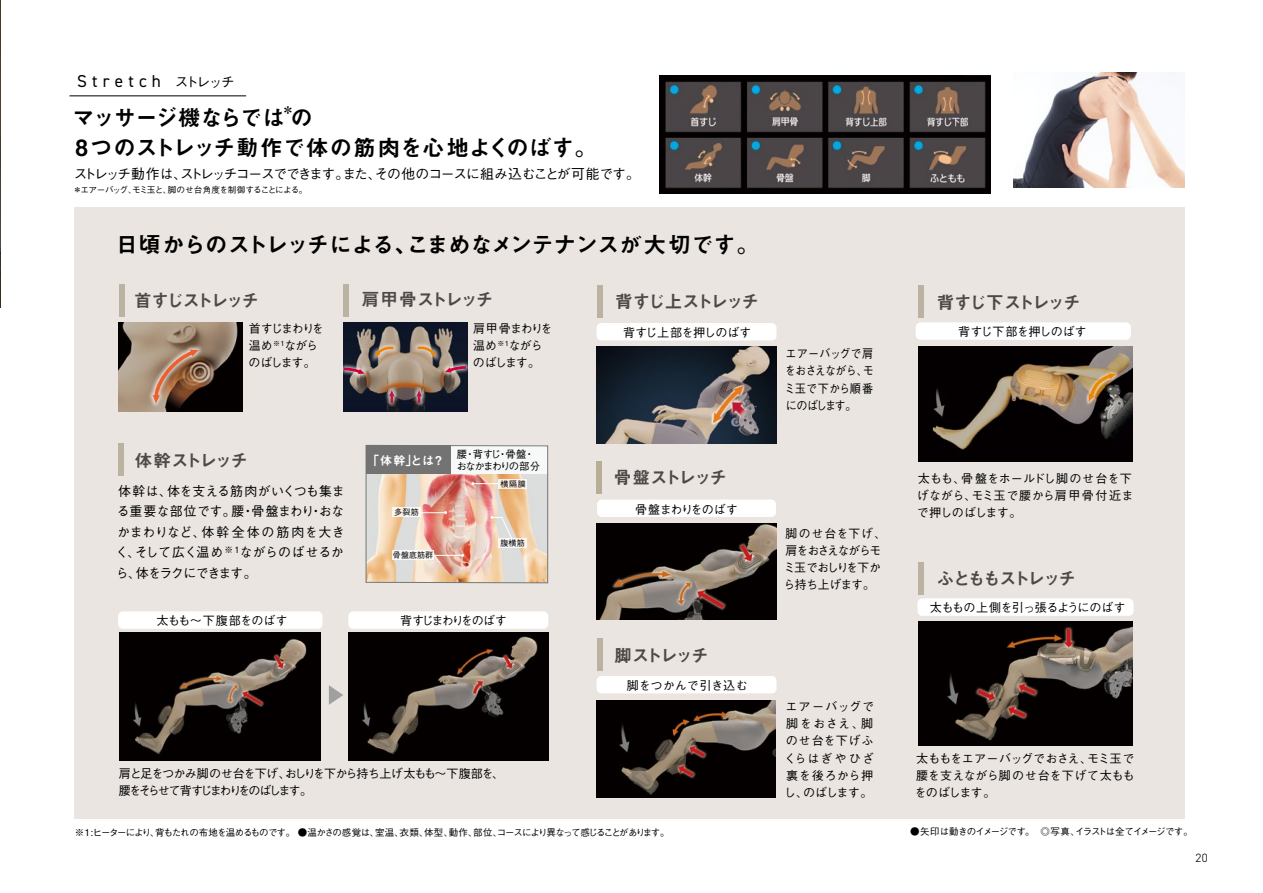
<style>
.page{position:relative;width:1263px;height:893px;background:#fff}
.page>*{position:absolute;margin:0;border:0;box-sizing:border-box;transform-origin:0 0}
.t1{font:22.35px "Midashi Go Pro MB31";letter-spacing:-.02em;color:#000}
.t2{font:22.35px "Midashi Go Pro MB31";letter-spacing:.01em;color:#000}
.t3{font:22.35px "Midashi Go Pro MB31";letter-spacing:-.05em;color:#000}
.t4{font:17.55px "Midashi Go Pro MB31";letter-spacing:-.125em;color:#4c4948}
.t5{font:17.25px "DIN2014";letter-spacing:.3em;color:#000}
.t6{font:500 13.8px "Gothic BBB Pro";letter-spacing:-.09em;color:#000}
.t7{font:500 13.2px/20.5px "Gothic BBB Pro";letter-spacing:-.025em;color:#000;text-align:justify}
.t8{font:500 13.05px "Gothic BBB Pro";color:#000}
.t9{font:500 12.15px/17.2px "Gothic BBB Pro";letter-spacing:-.04em;color:#000;text-align:justify}
.t10{font:500 12.15px/17.2px "Gothic BBB Pro";letter-spacing:-.1em;color:#000}
.t11{font:500 12.15px/17.2px "Gothic BBB Pro";letter-spacing:-.06em;color:#000}
.t12{font:500 12.15px/17.2px "Gothic BBB Pro";letter-spacing:-.04em;color:#000;text-align:justify;scale:.92 1}
.t13{font:500 12.15px/17.2px "Gothic BBB Pro";letter-spacing:-.115em;color:#000}
.t14{font:500 12.15px "Gothic BBB Pro";letter-spacing:-.155em;color:#000}
.t15{font:500 12.15px "Gothic BBB Pro";color:#000}
.t16{font:300 12.15px "DIN2014";color:#000}
.t17{font:500 10.35px "Gothic BBB Pro";letter-spacing:-.14em;color:#000}
.t18{font:500 9.45px "Gothic BBB Pro";letter-spacing:-.105em;color:#000}
.t19{font:500 9.45px "Gothic BBB Pro";letter-spacing:-.08em;color:#000}
.t20{font:500 8.7px "Gothic BBB Pro";letter-spacing:-.08em;color:#000}
.t21{font:500 8.1px "Gothic BBB Pro";letter-spacing:.025em;color:#000}
.s1{font-family:"Gothic BBB Pro";font-weight:500;font-size:13.8px}
</style>
<div class="page">
<img style="left:0;top:0;width:1px;height:308px">
<div style="left:75px;top:207px;width:1110px;height:611px;background:#eae5e1"></div>
<img style="left:120px;top:633px;width:200px;height:127px">
<img style="left:348px;top:633px;width:201px;height:127px">
<div style="left:597px;top:323px;width:179px;height:17px;background:#fff;border-radius:5px"></div>
<div style="left:916px;top:322px;width:215px;height:18px;background:#fff;border-radius:5px"></div>
<div style="left:597px;top:499px;width:179px;height:18px;background:#fff;border-radius:5px"></div>
<img style="left:918px;top:346px;width:214px;height:116px">
<div style="left:348px;top:611px;width:200px;height:18px;background:#fff;border-radius:5px"></div>
<div style="left:118px;top:611px;width:204px;height:18px;background:#fff;border-radius:5px"></div>
<img style="left:366px;top:445px;width:182px;height:138px">
<div style="left:366px;top:446px;width:84px;height:28px;background:#747374"></div>
<img style="left:1014px;top:72px;width:171px;height:115px">
<img style="left:596px;top:700px;width:179px;height:97px">
<img style="left:118px;top:294px;width:125px;height:165px">
<svg style="left:153px;top:350px;width:46px;height:53px;background:#996e53"></svg>
<img style="left:597px;top:347px;width:179px;height:96px">
<img style="left:597px;top:523px;width:179px;height:97px">
<div style="left:917px;top:598px;width:216px;height:18px;background:#fff;border-radius:5px"></div>
<img style="left:918px;top:622px;width:214px;height:124px">
<div style="left:119px;top:443px;width:5px;height:33px;background:#bab3a1"></div>
<div style="left:119px;top:284px;width:5px;height:32px;background:#bab3a1"></div>
<div style="left:918px;top:562px;width:5px;height:32px;background:#bab3a1"></div>
<div style="left:344px;top:284px;width:5px;height:32px;background:#bab3a1"></div>
<div style="left:597px;top:286px;width:6px;height:32px;background:#bab3a1"></div>
<div style="left:918px;top:285px;width:5px;height:33px;background:#bab3a1"></div>
<div style="left:596px;top:461px;width:6px;height:32px;background:#b8ae98"></div>
<div style="left:597px;top:676px;width:179px;height:17px;background:#fff;border-radius:5px"></div>
<div style="left:597px;top:639px;width:6px;height:32px;background:#bab3a1"></div>
<img style="left:660px;top:75px;width:330px;height:118px">
<svg style="left:329px;top:685px;width:14px;height:20px"></svg>
<img style="left:365px;top:444px;width:112px;height:14px">
<img style="left:343px;top:312px;width:47px;height:100px">
<svg style="left:344px;top:368px;width:21px;height:6px"></svg>
<img style="left:390px;top:322px;width:78px;height:90px">
<svg style="left:445px;top:366px;width:21px;height:6px"></svg>
<hr style="left:70px;top:95px;width:176px;height:1px;background:#000">
<h3 class="t5" style="left:77px;top:70px;width:159px">Stretch <span class="s1">ストレッチ</span></h3>
<p class="t8" style="left:281px;top:100px;width:15px">＊</p>
<h1 class="t2" style="left:75px;top:129px;width:523px">8つのストレッチ動作で体の筋肉を心地よくのばす。</h1>
<p class="t6" style="left:74px;top:162px;width:567px">ストレッチ動作は、ストレッチコースでできます。また、その他のコースに組み込むことが可能です。</p>
<p class="t20" style="left:73px;top:183px;width:236px">＊エアーバッグ、モミ玉と、脚のせ台角度を制御することによる。</p>
<h1 class="t3" style="left:73px;top:100px;width:242px">マッサージ機ならではの</h1>
<h1 class="t1" style="left:116px;top:227px;width:645px">日頃からのストレッチによる、こまめなメンテナンスが大切です。</h1>
<h2 class="t4" style="left:134px;top:286px;width:127px">首すじストレッチ</h2>
<h2 class="t4" style="left:362px;top:285px;width:133px">肩甲骨ストレッチ</h2>
<p class="t13" style="left:248px;top:318px;width:77px">首すじまわりを温め<sup>※1</sup>ながらのばします。</p>
<p class="t10" style="left:473px;top:318px;width:81px">肩甲骨まわりを温め<sup>※1</sup>ながらのばします。</p>
<h2 class="t4" style="left:615px;top:288px;width:145px">背すじ上ストレッチ</h2>
<h2 class="t4" style="left:937px;top:288px;width:145px">背すじ下ストレッチ</h2>
<p class="t9" style="left:623px;top:322px;width:130px">背すじ上部を押しのばす</p>
<p class="t9" style="left:958px;top:322px;width:130px">背すじ下部を押しのばす</p>
<p class="t12" style="left:784px;top:343px;width:99px">エアーバッグで肩をおさえながら、モミ玉で下から順番にのばします。</p>
<p class="t17" style="left:457px;top:446px;width:79px">腰・背すじ・骨盤・</p>
<h2 class="t4" style="left:135px;top:446px;width:115px">体幹ストレッチ</h2>
<p class="t17" style="left:367px;top:458px;width:174px"><sup>「体幹」とは？</sup> おなかまわりの部分</p>
<p class="t7" style="left:116px;top:479px;width:231px">体幹は、体を支える筋肉がいくつも集まる重要な部位です。腰・骨盤まわり・おなかまわりなど、体幹全体の筋肉を大きく、そして広く温め<sup>※</sup> <sup>1</sup>ながらのばせるから、体をラクにできます。</p>
<p class="t21" style="left:394px;top:506px;width:26px">多裂筋</p>
<p class="t21" style="left:393px;top:549px;width:42px">骨盤底筋群</p>
<p class="t21" style="left:500px;top:478px;width:27px">横隔膜</p>
<p class="t21" style="left:500px;top:536px;width:26px">腹横筋</p>
<p class="t9" style="left:156px;top:611px;width:133px">太もも～下腹部をのばす</p>
<p class="t14" style="left:400px;top:611px;width:108px">背すじまわりをのばす</p>
<p class="t10" style="left:119px;top:763px;width:387px">肩と足をつかみ脚のせ台を下げ、おしりを下から持ち上げ太もも～下腹部を、腰をそらせて背すじまわりをのばします。</p>
<h2 class="t4" style="left:614px;top:463px;width:115px">骨盤ストレッチ</h2>
<p class="t9" style="left:635px;top:499px;width:104px">骨盤まわりをのばす</p>
<h2 class="t4" style="left:614px;top:641px;width:96px">脚ストレッチ</h2>
<p class="t15" style="left:627px;top:676px;width:122px">脚をつかんで引き込む</p>
<p class="t11" style="left:784px;top:523px;width:104px">脚のせ台を下げ、肩をおさえながらモミ玉でおしりを下から持ち上げます。</p>
<p class="t9" style="left:784px;top:696px;width:92px">エアーバッグで脚をおさえ、脚のせ台を下げふくらはぎやひざ裏を後ろから押し、のばします。</p>
<p class="t9" style="left:917px;top:468px;width:218px">太もも、骨盤をホールドし脚のせ台を下げながら、モミ玉で腰から肩甲骨付近まで押しのばします。</p>
<h2 class="t4" style="left:937px;top:564px;width:141px">ふとももストレッチ</h2>
<p class="t9" style="left:930px;top:597px;width:197px">太ももの上側を引っ張るようにのばす</p>
<p class="t9" style="left:914px;top:748px;width:222px">太ももをエアーバッグでおさえ、モミ玉で腰を支えながら脚のせ台を下げて太ももをのばします。</p>
<p class="t18" style="left:75px;top:825px;width:596px">※1:ヒーターにより、背もたれの布地を温めるものです。 ●温かさの感覚は、室温、衣類、体型、動作、部位、コースにより異なって感じることがあります。</p>
<p class="t19" style="left:910px;top:824px;width:284px">●矢印は動きのイメージです。　◎写真、イラストは全てイメージです。</p>
<p class="t16" style="left:1195px;top:850px;width:14px">20</p>
</div>
